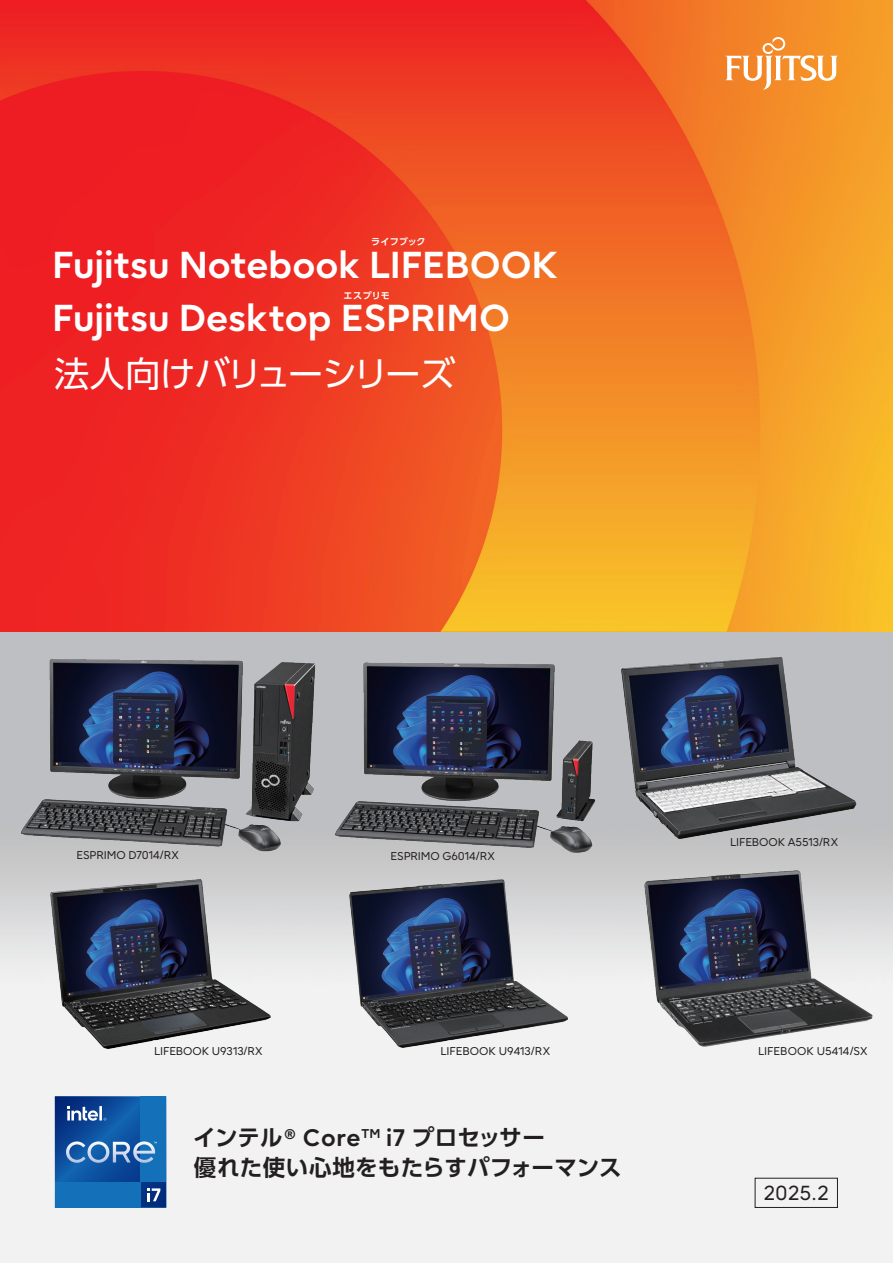
<style>
.page{position:relative;width:893px;height:1263px;background:#fff}
.page>*{position:absolute;margin:0;border:0;box-sizing:border-box;transform-origin:0 0}
.t1{font:700 37.35px/53.6px "Fujitsu Infinity Pro";color:#fff}
.t2{font:34.95px "UD Shin Go Pro";letter-spacing:-.025em;color:#fff}
.t3{font:700 22.5px/30px "UD Shin Go Pro De";letter-spacing:.01em;color:#231f20}
.t4{font:20.25px "Fujitsu Infinity Pro";color:#231f20}
.t5{font:11.25px "Fujitsu Infinity Pro";letter-spacing:-.01em;color:#231f20}
.t6{font:700 9px "UD Shin Go Pro De";letter-spacing:.02em;color:#fff}
.s1{font-family:"Fujitsu Infinity Pro";font-size:23.85px}
</style>
<div class="page">
<img style="left:0;top:0;width:893px;height:1263px">
<img style="left:662px;top:649px;width:199px;height:194px">
<img style="left:47px;top:887px;width:226px;height:164px">
<img style="left:337px;top:888px;width:241px;height:169px">
<img style="left:268px;top:626px;width:394px;height:262px">
<img style="left:636px;top:853px;width:242px;height:210px">
<img style="left:0;top:622px;width:367px;height:265px">
<svg style="left:725px;top:37px;width:113px;height:53px"></svg>
<div style="left:755px;top:1178px;width:83px;height:30px;border:1px solid #231f20"></div>
<svg style="left:55px;top:1096px;width:111px;height:112px;background:#2064ab"></svg>
<p class="t6" style="left:371px;top:234px;width:56px">ライフブック</p>
<h1 class="t1" style="left:52px;top:237px;width:507px">Fujitsu Notebook LIFEBOOK<br>Fujitsu Desktop ESPRIMO</h1>
<p class="t6" style="left:344px;top:288px;width:48px">エスプリモ</p>
<h2 class="t2" style="left:54px;top:345px;width:402px">法人向けバリューシリーズ</h2>
<p class="t5" style="left:77px;top:848px;width:104px">ESPRIMO D7014/RX</p>
<p class="t5" style="left:391px;top:848px;width:106px">ESPRIMO G6014/RX</p>
<p class="t5" style="left:730px;top:835px;width:109px">LIFEBOOK A5513/RX</p>
<p class="t5" style="left:154px;top:1044px;width:110px">LIFEBOOK U9313/RX</p>
<p class="t5" style="left:440px;top:1044px;width:111px">LIFEBOOK U9413/RX</p>
<p class="t5" style="left:758px;top:1044px;width:111px">LIFEBOOK U5414/SX</p>
<h3 class="t3" style="left:193px;top:1121px;width:430px">インテル<sup>®</sup> <span class="s1">Core</span><sup>TM</sup> <span class="s1">i7</span> プロセッサー<br>優れた使い心地をもたらすパフォーマンス</h3>
<h3 class="t4" style="left:764px;top:1180px;width:67px">2025.2</h3>
</div>
